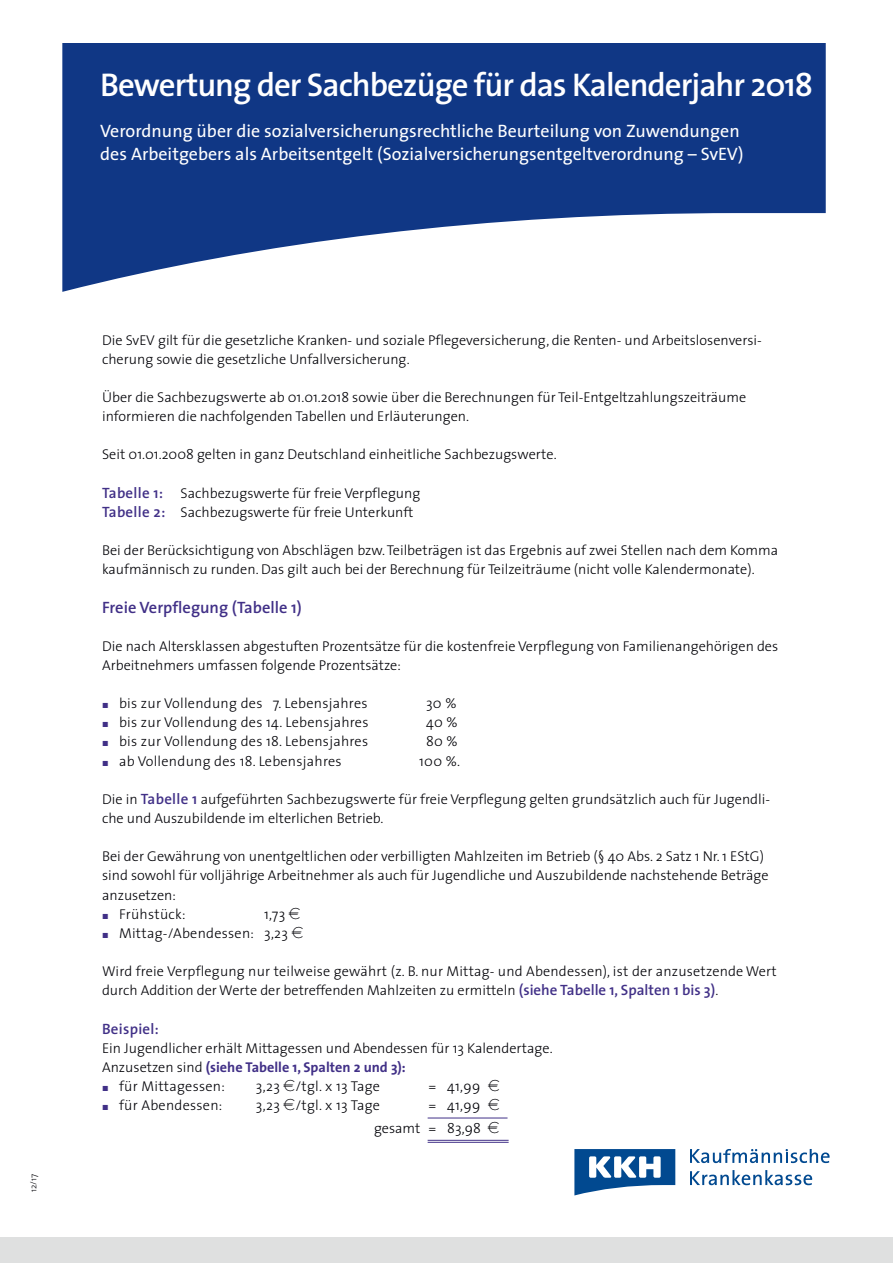
<style>
.page{position:relative;width:893px;height:1263px;background:#fff}
.page>*{position:absolute;margin:0;border:0;box-sizing:border-box;transform-origin:0 0}
.t1{font:600 33px "The Sans";letter-spacing:-.03em;color:#fff}
.t2{font:18px/22.5px "The Sans";color:#fff}
.t3{font:600 16.5px "The Sans";color:#413087}
.t4{font:600 15px "The Sans";letter-spacing:.02em;color:#413087}
.t5{font:300 14.25px/19.2px "The Sans";color:#000006}
.t6{font:300 14.25px/19.2px "The Sans";letter-spacing:.02em;color:#000006;text-align:right}
.t7{font:300 9px "The Sans";color:#000006}
.s1{font-weight:600;font-size:15px;color:#413087}
.s2{font-family:"The Sans Light Expert";font-weight:400;font-size:7.5px;color:#413087}
.s3{font-weight:700;color:#413087}
</style>
<div class="page">
<div style="left:0;top:1237px;width:893px;height:26px;background:#dfe0e0"></div>
<svg style="left:62px;top:44px;width:764px;height:248px;fill:#103785"></svg>
<svg style="left:690px;top:1170px;width:122px;height:15px"></svg>
<svg style="left:574px;top:1149px;width:101px;height:46px"></svg>
<svg style="left:690px;top:1149px;width:140px;height:14px"></svg>
<hr style="left:428px;top:1117px;width:79px;height:1px;background:#413087">
<hr style="left:428px;top:1140px;width:81px;height:1px;background:#413087">
<hr style="left:428px;top:1142px;width:81px;height:1px;background:#413087">
<h1 class="t1" style="left:100px;top:72px;width:714px">Bewertung der Sachbezüge für das Kalenderjahr 2018</h1>
<p class="t2" style="left:100px;top:122px;width:645px">Verordnung über die sozialversicherungsrechtliche Beurteilung von Zuwendungen des Arbeitgebers als Arbeitsentgelt (Sozialversicherungsentgeltverordnung – SvEV)</p>
<p class="t7" style="left:30px;top:1192px;width:20px;rotate:-90deg">12/17</p>
<p class="t5" style="left:102px;top:332px;width:661px">Die SvEV gilt für die gesetzliche Kranken- und soziale Pflegeversicherung, die Renten- und Arbeitslosenversi&shy;cherung sowie die gesetzliche Unfallversicherung.</p>
<p class="t5" style="left:102px;top:389px;width:646px">Über die Sachbezugswerte ab 01.01.2018 sowie über die Berechnungen für Teil-Entgeltzahlungszeiträume informieren die nachfolgenden Tabellen und Erläuterungen.</p>
<p class="t5" style="left:102px;top:446px;width:456px">Seit 01.01.2008 gelten in ganz Deutschland einheitliche Sachbezugswerte.</p>
<p class="t5" style="left:102px;top:485px;width:320px"><span class="s1">Tabelle 1:</span> Sachbezugswerte für freie Verpflegung<br><span class="s1">Tabelle 2:</span> Sachbezugswerte für freie Unterkunft</p>
<p class="t5" style="left:102px;top:542px;width:678px">Bei der Berücksichtigung von Abschlägen bzw. Teilbeträgen ist das Ergebnis auf zwei Stellen nach dem Komma kaufmännisch zu runden. Das gilt auch bei der Berechnung für Teilzeiträume (nicht volle Kalendermonate).</p>
<p class="t3" style="left:102px;top:600px;width:201px">Freie Verpflegung (Tabelle 1)</p>
<p class="t5" style="left:102px;top:638px;width:678px">Die nach Altersklassen abgestuften Prozentsätze für die kostenfreie Verpflegung von Familienangehörigen des<br>Arbeitnehmers umfassen folgende Prozentsätze:</p>
<p class="t6" style="left:102px;top:695px;width:267px"><span class="s2">ó</span> bis zur Vollendung des 7. Lebensjahres</p>
<p class="t5" style="left:426px;top:695px;width:32px">30 %</p>
<p class="t6" style="left:102px;top:714px;width:268px"><span class="s2">ó</span> bis zur Vollendung des 14. Lebensjahres</p>
<p class="t5" style="left:426px;top:714px;width:33px">40 %</p>
<p class="t6" style="left:102px;top:733px;width:268px"><span class="s2">ó</span> bis zur Vollendung des 18. Lebensjahres</p>
<p class="t5" style="left:426px;top:733px;width:33px">80 %</p>
<p class="t6" style="left:102px;top:752px;width:241px"><span class="s2">ó</span> ab Vollendung des 18. Lebensjahres</p>
<p class="t5" style="left:419px;top:752px;width:42px">100 %.</p>
<p class="t5" style="left:102px;top:791px;width:670px">Die in <span class="s1">Tabelle 1</span> aufgeführten Sachbezugswerte für freie Verpflegung gelten grundsätzlich auch für Jugendli&shy;che und Auszubildende im elterlichen Betrieb.</p>
<p class="t5" style="left:102px;top:848px;width:668px">Bei der Gewährung von unentgeltlichen oder verbilligten Mahlzeiten im Betrieb (§ 40 Abs. 2 Satz 1 Nr. 1 EStG) sind sowohl für volljährige Arbeitnehmer als auch für Jugendliche und Auszubildende nachstehende Beträge anzusetzen:<br><span class="s2">ó</span> Frühstück:</p>
<p class="t6" style="left:102px;top:906px;width:188px">1,73<br><span class="s2">ó</span> Mittag-/Abendessen: 3,23</p>
<p class="t5" style="left:102px;top:963px;width:676px">Wird freie Verpflegung nur teilweise gewährt (z. B. nur Mittag- und Abendessen), ist der anzusetzende Wert durch Addition der Werte der betreffenden Mahlzeiten zu ermitteln <span class="s1">(siehe Tabelle 1, Spalten 1 bis 3)</span>.</p>
<p class="t4" style="left:102px;top:1022px;width:58px">Beispiel:</p>
<p class="t5" style="left:102px;top:1040px;width:452px">Ein Jugendlicher erhält Mittagessen und Abendessen für 13 Kalendertage.<br>Anzusetzen sind <span class="s3">(siehe Tabelle 1, Spalten 2 und 3):<br></span><span class="s2">ó</span> für Mittagessen:</p>
<p class="t6" style="left:256px;top:1078px;width:126px">3,23 /tgl. x 13 Tage</p>
<p class="t5" style="left:428px;top:1078px;width:54px">= 41,99</p>
<p class="t6" style="left:102px;top:1097px;width:122px"><span class="s2">ó</span> für Abendessen:</p>
<p class="t6" style="left:256px;top:1097px;width:126px">3,23 /tgl. x 13 Tage</p>
<p class="t5" style="left:374px;top:1095px;width:108px;line-height:22.5px;text-align:right">= 41,99<br>gesamt = 83,98</p>
</div>
